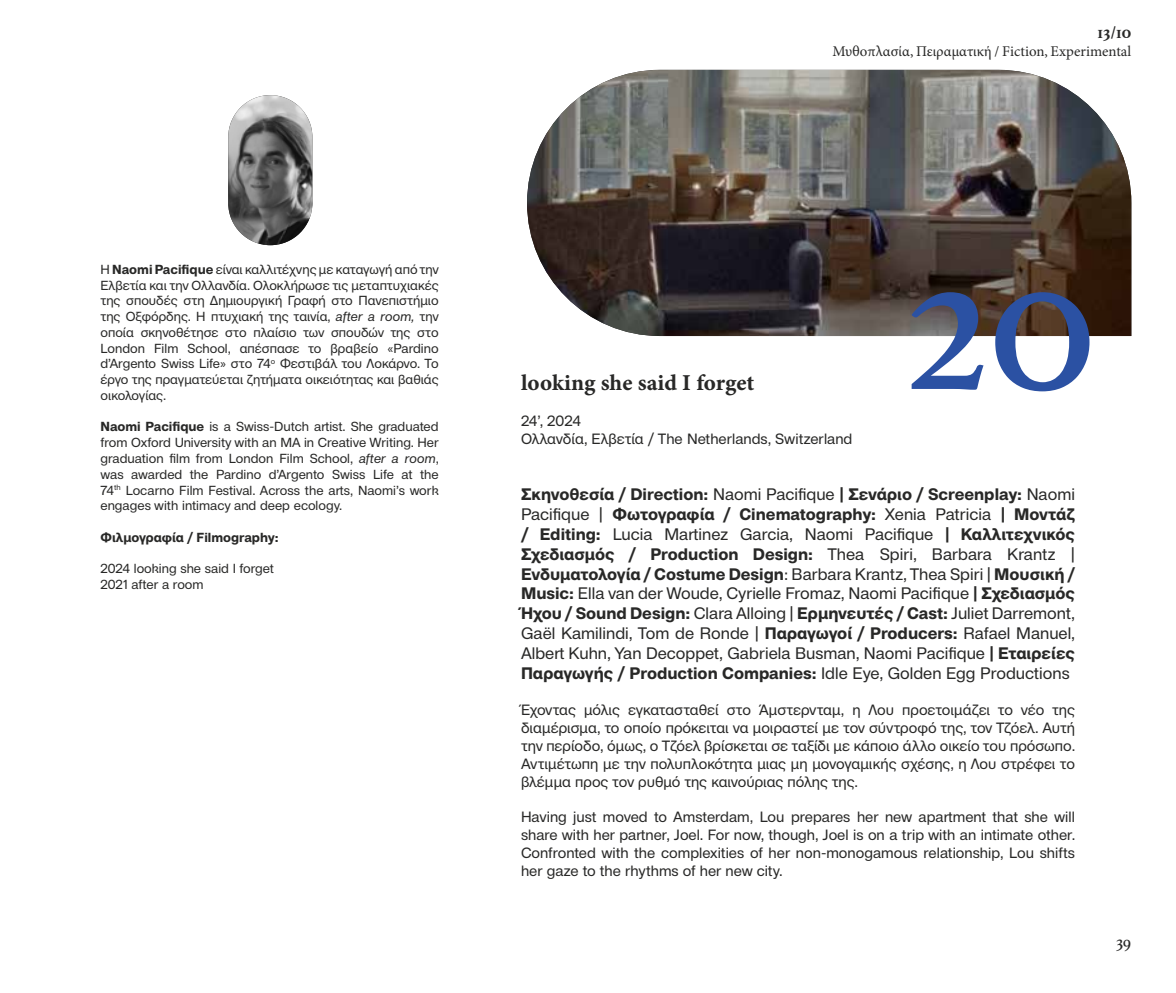
<style>
.page{position:relative;width:1176px;height:993px;background:#fff}
.page>*{position:absolute;margin:0;border:0;box-sizing:border-box;transform-origin:0 0}
.t1{font:203px "Athelas";color:#2b51a3}
.t2{font:22.75px "Minion Pro Bold Capt";color:#282827}
.t3{font:700 17.5px "Athelas";color:#282827}
.t4{font:17.5px "Athelas";color:#282827}
.t5{font:16.62px/19.9px "CF Mod Grotesk";color:#282827;text-align:justify}
.t6{font:14.88px/17.8px "CF Mod Grotesk";color:#282827;text-align:justify}
.t7{font:14.88px "Minion Pro";color:#282827}
.t8{font:13.12px/15.8px "CF Mod Grotesk";color:#282827;text-align:justify}
.t9{font:700 13.12px "CF Mod Grotesk";color:#282827}
.s1{font-weight:700}
.s2{font-style:italic}
</style>
<div class="page">
<img style="left:527px;top:70px;width:604px;height:266px">
<img style="left:228px;top:95px;width:84px;height:150px;border-radius:42px">
<h3 class="t3" style="left:1097px;top:18px;width:35px">13/10</h3>
<p class="t7" style="left:832px;top:41px;width:300px">Μυθοπλασία, Πειραματική / Fiction, Experimental</p>
<p class="t8" style="left:100px;top:261px;width:340px">Η <span class="s1">Naomi Pacifique</span> είναι καλλιτέχνης με καταγωγή από την Ελβετία και την Ολλανδία. Ολοκλήρωσε τις μεταπτυχιακές της σπουδές στη Δημιουργική Γραφή στο Πανεπιστήμιο της Οξφόρδης. Η πτυχιακή της ταινία, <span class="s2">after a room,</span> την οποία σκηνοθέτησε στο πλαίσιο των σπουδών της στο London Film School, απέσπασε το βραβείο «Pardino d’Argento Swiss Life» στο 74<sup>ο</sup> Φεστιβάλ του Λοκάρνο. Το έργο της πραγματεύεται ζητήματα οικειότητας και βαθιάς οικολογίας.</p>
<p class="t8" style="left:100px;top:419px;width:340px"><span class="s1">Naomi Pacifique</span> is a Swiss-Dutch artist. She graduated from Oxford University with an MΑ in Creative Writing. Her graduation film from London Film School, <span class="s2">after a room</span>, was awarded the Pardino d’Argento Swiss Life at the 74<sup>th</sup> Locarno Film Festival. Across the arts, Naomi’s work engages with intimacy and deep ecology.</p>
<p class="t9" style="left:100px;top:529px;width:180px">Φιλμογραφία / Filmography:</p>
<p class="t8" style="left:100px;top:560px;width:175px">2024 looking she said I forget<br>2021 after a room</p>
<h2 class="t2" style="left:521px;top:366px;width:235px">looking she said I forget</h2>
<p class="t6" style="left:521px;top:411px;width:333px">24’, 2024<br>Ολλανδία, Ελβετία / The Netherlands, Switzerland</p>
<h1 class="t1" style="left:903px;top:161px;width:194px">20</h1>
<p class="t5" style="left:521px;top:483px;width:556px"><span class="s1">Σκηνοθεσία / Direction:</span> Naomi Pacifique <span class="s1">| Σενάριο / Screenplay:</span> Naomi Pacifique | <span class="s1">Φωτογραφία / Cinematography:</span> Xenia Patricia <span class="s1">| Μοντάζ / Editing:</span> Lucia Martinez Garcia, Naomi Pacifique <span class="s1">| Καλλιτεχνικός Σχεδιασμός / Production Design:</span> Thea Spiri, Barbara Krantz | <span class="s1">Ενδυματολογία / Costume Design</span>: Barbara Krantz, Thea Spiri | <span class="s1">Μουσική / Music:</span> Ella van der Woude, Cyrielle Fromaz, Naomi Pacifique <span class="s1">| Σχεδιασμός Ήχου / Sound Design:</span> Clara Alloing | <span class="s1">Ερμηνευτές / Cast:</span> Juliet Darremont, Gaël Kamilindi, Tom de Ronde | <span class="s1">Παραγωγοί / Producers:</span> Rafael Manuel, Albert Kuhn, Yan Decoppet, Gabriela Busman, Naomi Pacifique <span class="s1">| Εταιρείες Παραγωγής / Production Companies:</span> Idle Eye, Golden Egg Productions</p>
<p class="t6" style="left:521px;top:700px;width:556px">Έχοντας μόλις εγκατασταθεί στο Άμστερνταμ, η Λου προετοιμάζει το νέο της διαμέρισμα, το οποίο πρόκειται να μοιραστεί με τον σύντροφό της, τον Τζόελ. Αυτή την περίοδο, όμως, ο Τζόελ βρίσκεται σε ταξίδι με κάποιο άλλο οικείο του πρόσωπο.<br>Αντιμέτωπη με την πολυπλοκότητα μιας μη μονογαμικής σχέσης, η Λου στρέφει το βλέμμα προς τον ρυθμό της καινούριας πόλης της.</p>
<p class="t6" style="left:521px;top:807px;width:556px">Having just moved to Amsterdam, Lou prepares her new apartment that she will share with her partner, Joel. For now, though, Joel is on a trip with an intimate other.<br>Confronted with the complexities of her non-monogamous relationship, Lou shifts her gaze to the rhythms of her new city.</p>
<h3 class="t4" style="left:1116px;top:927px;width:17px">39</h3>
</div>
